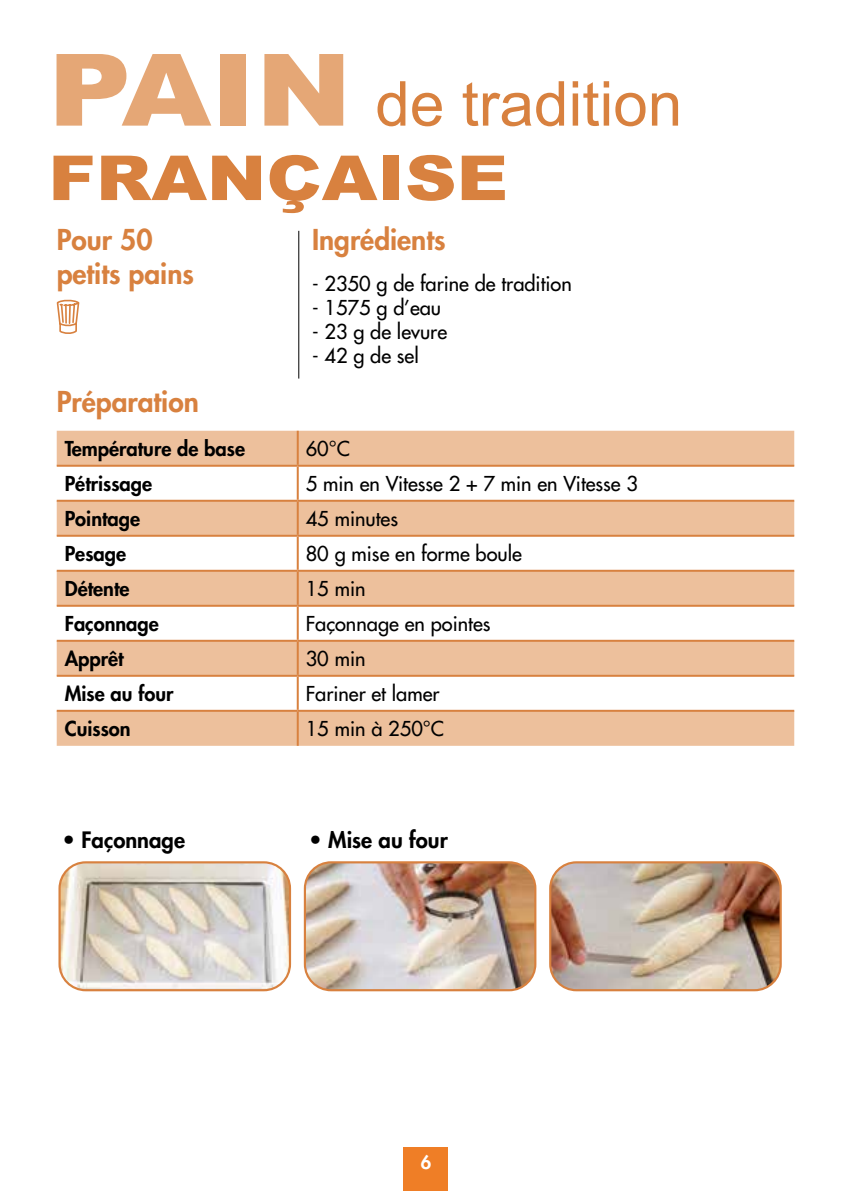
<style>
.page{position:relative;width:851px;height:1191px;background:#fff}
.page>*{position:absolute;margin:0;border:0;box-sizing:border-box;transform-origin:0 0}
.t1{font:62px/74.4px "Arial";color:#d8813f}
.t2{font:800 28px/33.6px "Futura";color:#d8813f}
.t3{font:800 22px "Futura";color:#000}
.t4{font:20px "Futura";color:#000}
.t5{font:800 20px "Futura";color:#000}
.t6{font:800 18.2px "Futura";color:#fff}
.s1{font-weight:900;font-size:100px;color:#e5a776}
.s2{font-weight:900}
</style>
<div class="page">
<div style="left:403px;top:1146px;width:45px;height:45px;background:#ef7e26"></div>
<div style="left:57px;top:431px;width:737px;height:315px;background:#edc09c"></div>
<svg style="left:57px;top:467px;width:737px;height:243px"></svg>
<hr style="left:297px;top:431px;width:2px;height:34px;background:#d8813f">
<hr style="left:57px;top:465px;width:241px;height:2px;background:#d8813f">
<hr style="left:297px;top:467px;width:2px;height:33px;background:#d8813f">
<hr style="left:57px;top:500px;width:241px;height:2px;background:#d8813f">
<hr style="left:297px;top:502px;width:2px;height:33px;background:#d8813f">
<hr style="left:57px;top:535px;width:241px;height:2px;background:#d8813f">
<hr style="left:297px;top:537px;width:2px;height:33px;background:#d8813f">
<hr style="left:57px;top:570px;width:241px;height:2px;background:#d8813f">
<hr style="left:297px;top:572px;width:2px;height:33px;background:#d8813f">
<hr style="left:57px;top:605px;width:241px;height:2px;background:#d8813f">
<hr style="left:297px;top:607px;width:2px;height:33px;background:#d8813f">
<hr style="left:57px;top:640px;width:241px;height:2px;background:#d8813f">
<hr style="left:297px;top:642px;width:2px;height:33px;background:#d8813f">
<hr style="left:57px;top:675px;width:241px;height:2px;background:#d8813f">
<hr style="left:297px;top:677px;width:2px;height:33px;background:#d8813f">
<hr style="left:57px;top:710px;width:241px;height:2px;background:#d8813f">
<hr style="left:297px;top:712px;width:2px;height:34px;background:#d8813f">
<hr style="left:298px;top:465px;width:496px;height:2px;background:#d8813f">
<hr style="left:298px;top:500px;width:496px;height:2px;background:#d8813f">
<hr style="left:298px;top:535px;width:496px;height:2px;background:#d8813f">
<hr style="left:298px;top:570px;width:496px;height:2px;background:#d8813f">
<hr style="left:298px;top:605px;width:496px;height:2px;background:#d8813f">
<hr style="left:298px;top:640px;width:496px;height:2px;background:#d8813f">
<hr style="left:298px;top:675px;width:496px;height:2px;background:#d8813f">
<hr style="left:298px;top:710px;width:496px;height:2px;background:#d8813f">
<hr style="left:298px;top:231px;width:1px;height:147px;background:#000">
<img style="left:552px;top:864px;width:228px;height:126px">
<div style="left:549px;top:861px;width:232px;height:130px;border:2px solid #d8813f;border-radius:26px"></div>
<img style="left:305px;top:864px;width:230px;height:126px">
<div style="left:304px;top:861px;width:232px;height:130px;border:2px solid #d8813f;border-radius:26px"></div>
<img style="left:61px;top:864px;width:228px;height:126px">
<div style="left:58px;top:861px;width:233px;height:130px;border:2px solid #d8813f;border-radius:26px"></div>
<svg style="left:56px;top:299px;width:24px;height:35px"></svg>
<h1 class="t1" style="left:48px;top:67px;width:635px"><span class="s1">PAIN</span> de tradition<br><span class="s2">FRANÇAISE</span></h1>
<h2 class="t2" style="left:57px;top:222px;width:139px">Pour 50 petits pains</h2>
<h2 class="t2" style="left:312px;top:222px;width:135px">Ingrédients</h2>
<p class="t4" style="left:312px;top:271px;width:261px">- 2350 g de farine de tradition</p>
<p class="t4" style="left:312px;top:295px;width:131px">- 1575 g d’eau</p>
<p class="t4" style="left:312px;top:319px;width:136px">- 23 g de levure</p>
<p class="t4" style="left:312px;top:343px;width:108px">- 42 g de sel</p>
<h2 class="t2" style="left:57px;top:384px;width:144px">Préparation</h2>
<p class="t5" style="left:65px;top:435px;width:182px">Température de base</p>
<p class="t4" style="left:306px;top:436px;width:46px">60°C</p>
<p class="t5" style="left:65px;top:470px;width:89px">Pétrissage</p>
<p class="t4" style="left:306px;top:471px;width:334px">5 min en Vitesse 2 + 7 min en Vitesse 3</p>
<p class="t5" style="left:65px;top:505px;width:77px">Pointage</p>
<p class="t4" style="left:306px;top:506px;width:94px">45 minutes</p>
<p class="t5" style="left:65px;top:540px;width:63px">Pesage</p>
<p class="t4" style="left:306px;top:541px;width:218px">80 g mise en forme boule</p>
<p class="t5" style="left:65px;top:575px;width:66px">Détente</p>
<p class="t4" style="left:306px;top:576px;width:61px">15 min</p>
<p class="t5" style="left:65px;top:610px;width:96px">Façonnage</p>
<p class="t4" style="left:306px;top:611px;width:186px">Façonnage en pointes</p>
<p class="t5" style="left:65px;top:645px;width:60px">Apprêt</p>
<p class="t4" style="left:306px;top:646px;width:61px">30 min</p>
<p class="t5" style="left:65px;top:680px;width:110px">Mise au four</p>
<p class="t4" style="left:306px;top:681px;width:135px">Fariner et lamer</p>
<p class="t5" style="left:65px;top:715px;width:67px">Cuisson</p>
<p class="t4" style="left:306px;top:716px;width:140px">15 min à 250°C</p>
<p class="t3" style="left:62px;top:825px;width:124px">• Façonnage</p>
<p class="t3" style="left:309px;top:825px;width:140px">• Mise au four</p>
<p class="t6" style="left:421px;top:1150px;width:12px">6</p>
</div>
